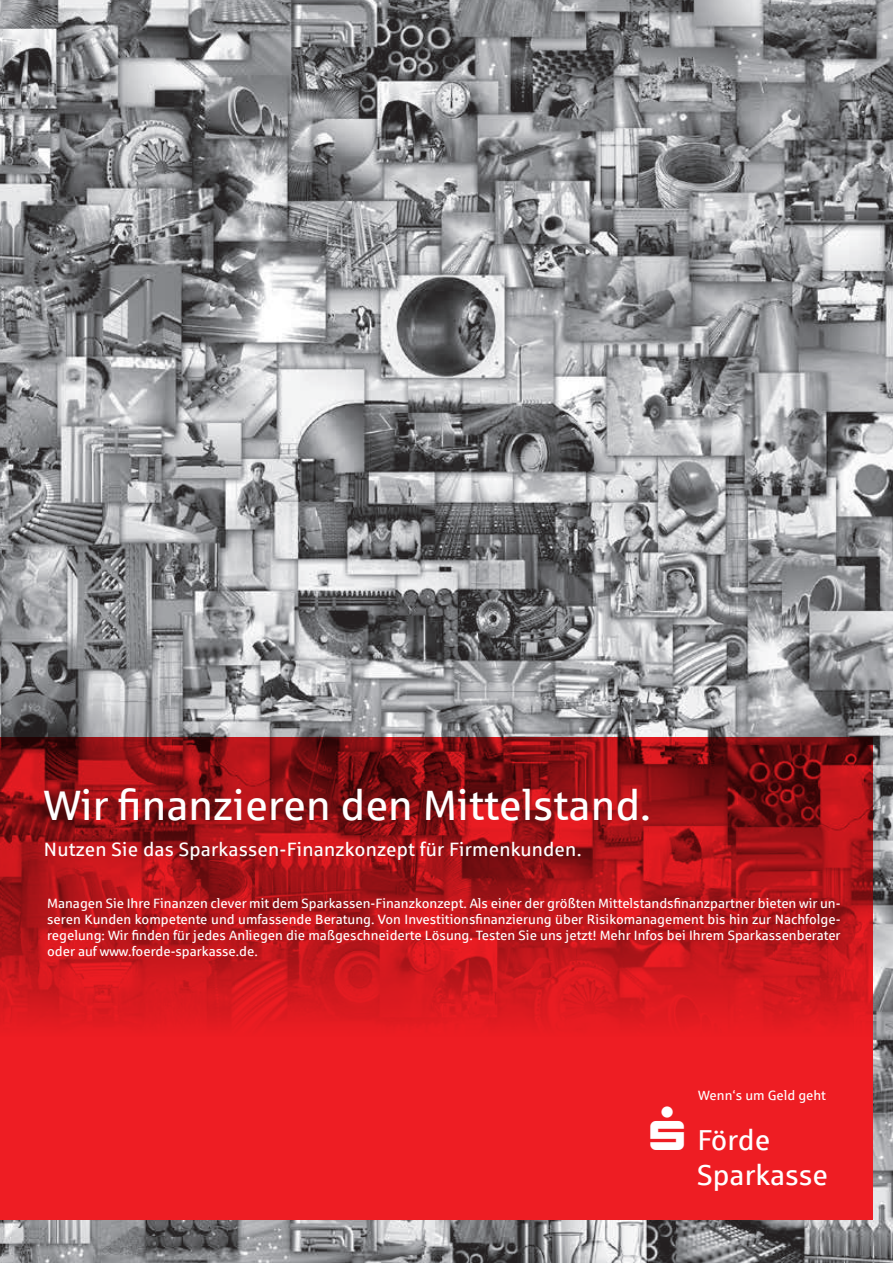
<style>
.page{position:relative;width:893px;height:1263px;background:#fff}
.page>*{position:absolute;margin:0;border:0;box-sizing:border-box;transform-origin:0 0}
.t1{font:42.45px "Sparkasse Rg";color:#fff}
.t2{font:28.95px/34.7px "Sparkasse Rg";color:#fff}
.t3{font:19.35px "Sparkasse Rg";letter-spacing:.01em;color:#fff}
.t4{font:13.5px/16.2px "Sparkasse Rg";color:#fff;text-align:justify}
</style>
<div class="page">
<img style="left:0;top:0;width:893px;height:1263px">
<svg style="left:0;top:738px;width:873px;height:481px"></svg>
<svg style="left:650px;top:1106px;width:34px;height:44px"></svg>
<h1 class="t1" style="left:44px;top:779px;width:608px">Wir finanzieren den Mittelstand.</h1>
<h3 class="t3" style="left:44px;top:838px;width:539px">Nutzen Sie das Sparkassen-Finanzkonzept für Firmenkunden.</h3>
<p class="t4" style="left:47px;top:895px;width:795px">Managen Sie Ihre Finanzen clever mit dem Sparkassen-Finanzkonzept. Als einer der größten Mittelstandsfinanzpartner bieten wir un&shy;seren Kunden kompetente und umfassende Beratung. Von Investitionsfinanzierung über Risikomanagement bis hin zur Nachfolge&shy;regelung: Wir finden für jedes Anliegen die maßgeschneiderte Lösung. Testen Sie uns jetzt! Mehr Infos bei Ihrem Sparkassenberater oder auf www.foerde-sparkasse.de.</p>
<p class="t4" style="left:698px;top:1087px;width:129px">Wenn‘s um Geld geht</p>
<h2 class="t2" style="left:697px;top:1122px;width:133px">Förde<br>Sparkasse</h2>
</div>
